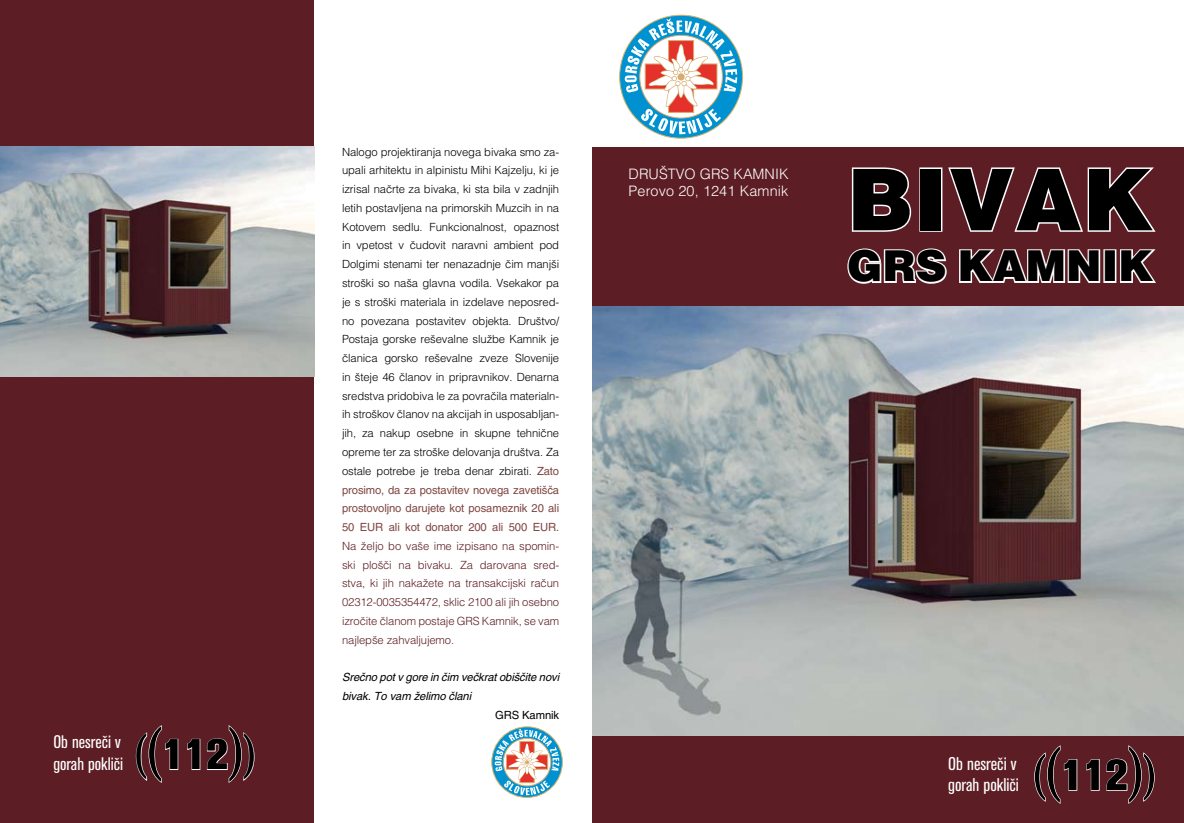
<style>
.page{position:relative;width:1184px;height:823px;background:#fff}
.page>*{position:absolute;margin:0;border:0;box-sizing:border-box;transform-origin:0 0}
.t1{font:900 85.12px "MM Helvetica";letter-spacing:.01em;color:#000}
.t2{font:800 43px "MM Akzidenz Grotesk";color:#000}
.t3{font:900 42.62px "MM Helvetica";color:#000}
.t4{font:800 42.38px "MM Akzidenz Grotesk";color:#000}
.t5{font:condensed 18.25px/21.9px "MM Akzidenz Grotesk";color:#fff}
.t6{font:condensed 18px/21.6px "MM Akzidenz Grotesk";color:#fff}
.t7{font:300 14.38px/17.2px "MM Helvetica";letter-spacing:.01em;color:#fff}
.t8{font:300 11.25px/18.8px "MM Helvetica";letter-spacing:-.01em;color:#000;text-align:justify}
.t9{font:300 11.25px/18.8px "MM Helvetica";letter-spacing:-.01em;color:#5d1d24;text-align:justify}
.t10{font:italic 11.25px/18.8px "MM Helvetica";letter-spacing:-.01em;color:#000}
.t11{font:11.25px "MM Helvetica";letter-spacing:-.01em;color:#000}
.s1{font-weight:500;font-stretch:condensed;font-size:49.38px}
.s2{font-weight:500;font-stretch:condensed;font-size:59.12px}
.s3{font-weight:400;color:#7f4643}
.s4{font-weight:500;font-stretch:condensed;font-size:50.12px}
.s5{font-weight:500;font-stretch:condensed;font-size:60px}
</style>
<div class="page">
<div style="left:0;top:0;width:314px;height:822px;background:#5d1d24"></div>
<div style="left:491px;top:726px;width:71px;height:71px;border:1px solid #d7b368;border-radius:50%"></div>
<svg style="left:494px;top:728px;width:65px;height:66px"></svg>
<div style="left:592px;top:147px;width:591px;height:675px;background:#5d1d24"></div>
<img style="left:592px;top:306px;width:591px;height:429px">
<svg style="left:619px;top:15px;width:123px;height:123px"></svg>
<svg style="left:624px;top:18px;width:113px;height:116px"></svg>
<svg style="left:851px;top:167px;width:61px;height:65px"></svg>
<div style="left:919px;top:167px;width:23px;height:65px;border:3px solid #fff"></div>
<svg style="left:948px;top:167px;width:208px;height:65px"></svg>
<svg style="left:847px;top:248px;width:100px;height:36px"></svg>
<svg style="left:959px;top:249px;width:142px;height:34px"></svg>
<div style="left:1103px;top:249px;width:13px;height:34px;border:3px solid #fff"></div>
<svg style="left:1120px;top:249px;width:36px;height:34px"></svg>
<svg style="left:1034px;top:745px;width:43px;height:59px"></svg>
<svg style="left:1086px;top:745px;width:69px;height:59px"></svg>
<img style="left:0;top:147px;width:314px;height:229px">
<svg style="left:135px;top:725px;width:44px;height:58px"></svg>
<svg style="left:187px;top:725px;width:68px;height:58px"></svg>
<h3 class="t6" style="left:53px;top:731px;width:71px">Ob nesre~i v gorah pokli~i</h3>
<h3 class="t4" style="left:135px;top:729px;width:122px"><span class="s1">(</span><span class="s2">(</span>112<span class="s2">)</span><span class="s1">)</span></h3>
<p class="t8" style="left:342px;top:142px;width:219px">Nalogo projektiranja novega bivaka smo za&shy;upali arhitektu in alpinistu Mihi Kajzelju, ki je izrisal na~rte za bivaka, ki sta bila v zadnjih letih postavljena na primorskih Muzcih in na Kotovem sedlu. Funkcionalnost, opaznost in vpetost v ~udovit naravni ambient pod Dolgimi stenami ter nenazadnje ~im manj{i stro{ki so na{a glavna vodila. Vsekakor pa je s stro{ki materiala in izdelave neposred&shy;no povezana postavitev objekta. Dru{tvo/ Postaja gorske re{evalne slu`be Kamnik je ~lanica gorsko re{evalne zveze Slovenije in {teje 46 ~lanov in pripravnikov. Denarna sredstva pridobiva le za povra~ila materialn&shy;ih stro{kov ~lanov na akcijah in usposabljan&shy;jih, za nakup osebne in skupne tehni~ne opreme ter za stro{ke delovanja dru{tva. Za ostale potrebe je treba denar zbirati. <span class="s3">Zato prosimo, da za postavitev novega zaveti{~a prostovoljno darujete kot posameznik 20 ali 50 EUR ali kot donator 200 ali 500 EUR.</span></p>
<p class="t9" style="left:342px;top:536px;width:219px">Na `eljo bo va{e ime izpisano na spomin&shy;ski plo{~i na bivaku. Za darovana sred&shy;stva, ki jih naka`ete na transakcijski ra~un 02312-0035354472, sklic 2100 ali jih osebno izro~ite ~lanom postaje GRS Kamnik, se vam najlep{e zahvaljujemo.</p>
<p class="t10" style="left:342px;top:667px;width:219px">Sre~no pot v gore in ~im ve~krat obi{~ite novi bivak. To vam `elimo ~lani</p>
<p class="t11" style="left:495px;top:707px;width:66px">GRS Kamnik</p>
<p class="t7" style="left:628px;top:165px;width:161px">DRUŠTVO GRS KAMNIK<br>Perovo 20, 1241 Kamnik</p>
<h1 class="t1" style="left:847px;top:144px;width:308px">BIVAK</h1>
<h3 class="t3" style="left:847px;top:238px;width:308px">GRS KAMNIK</h3>
<h3 class="t5" style="left:948px;top:752px;width:72px">Ob nesre~i v gorah pokli~i</h3>
<h2 class="t2" style="left:1033px;top:749px;width:124px"><span class="s4">(</span><span class="s5">(</span>112<span class="s5">)</span><span class="s4">)</span></h2>
</div>
